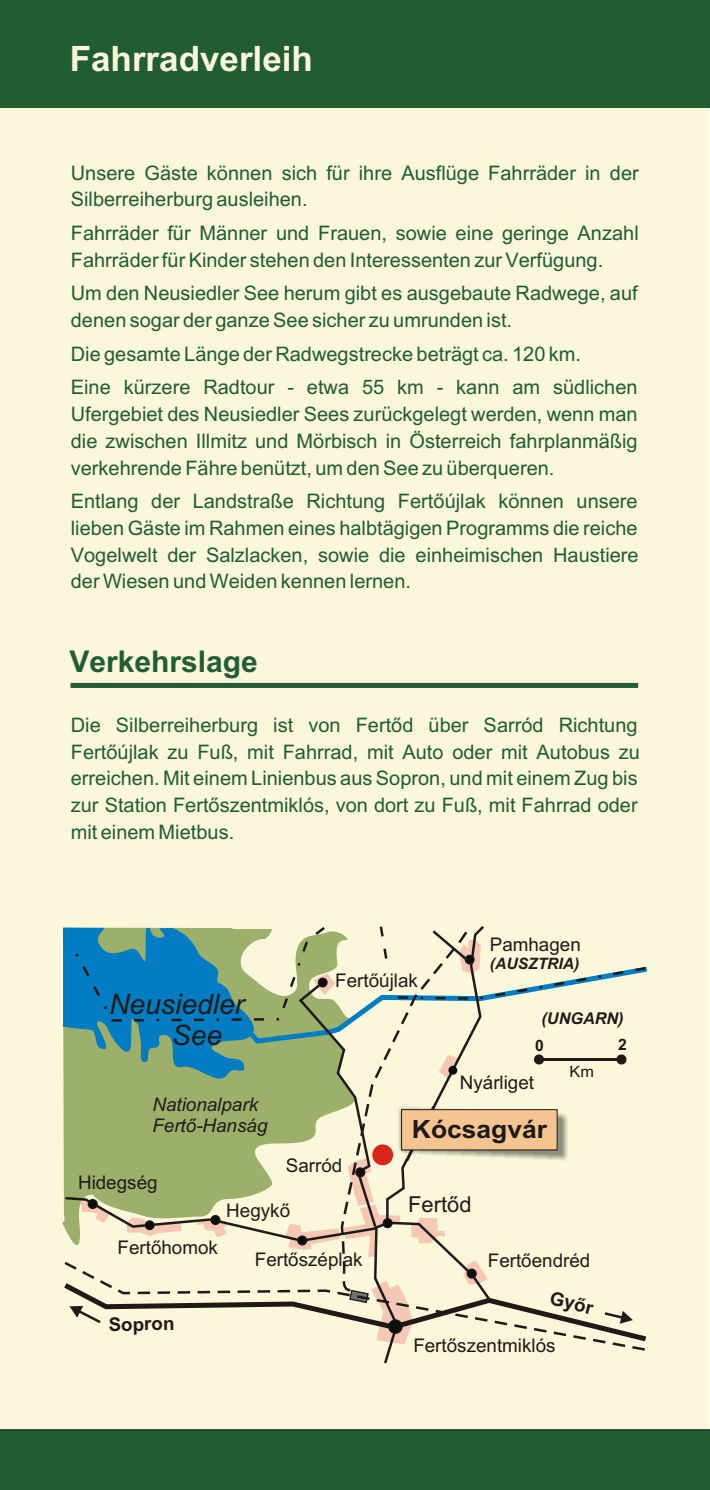
<style>
.page{position:relative;width:710px;height:1490px;background:#fff}
.page>*{position:absolute;margin:0;border:0;box-sizing:border-box;transform-origin:0 0}
.t1{font:700 35px "Arial CE";color:#faf7db}
.t2{font:700 30px "Arial CE";color:#215c33}
.t3{font:italic 28.25px/31.5px "Arial CE";color:#1f1a17}
.t4{font:700 25px "Arial CE";color:#1f1a17;scale:1.05 1}
.t5{font:22px "Arial CE";color:#1f1a17}
.t6{font:20px/26.8px "Arial CE";color:#215c33}
.t7{font:18.75px "Arial CE";color:#1f1a17}
.t8{font:italic 18.75px/21px "Arial CE";color:#1f1a17}
.t9{font:700 18.75px "Arial CE";color:#1f1a17}
.t10{font:italic 700 16.25px "Arial CE";color:#1f1a17}
.t11{font:italic 700 15.75px "Arial CE";color:#1f1a17}
.t12{font:700 15.75px "Arial CE";color:#1f1a17}
.t13{font:15.75px "Arial CE";color:#1f1a17;scale:1.04 1}
</style>
<div class="page">
<div style="left:0;top:2px;width:709px;height:1488px;background:#faf7db"></div>
<div style="left:0;top:1429px;width:710px;height:61px;background:#215c33"></div>
<div style="left:0;top:0;width:710px;height:108px;background:#215c33"></div>
<div style="left:71px;top:683px;width:567px;height:5px;background:#215c33"></div>
<svg style="left:62px;top:926px;width:586px;height:438px"></svg>
<h1 class="t1" style="left:70px;top:45px;width:245px">Fahrradverleih</h1>
<p class="t6" style="left:71px;top:161px;width:569px">Unsere Gäste können sich für ihre Ausflüge Fahrräder in der<br>Silberreiherburg ausleihen.</p>
<p class="t6" style="left:71px;top:221px;width:569px">Fahrräder für Männer und Frauen, sowie eine geringe Anzahl<br>Fahrräder für Kinder stehen den Interessenten zur Verfügung.</p>
<p class="t6" style="left:71px;top:282px;width:568px">Um den Neusiedler See herum gibt es ausgebaute Radwege, auf denen sogar der ganze See sicher zu umrunden ist.</p>
<p class="t6" style="left:71px;top:339px;width:568px;line-height:33.5px">Die gesamte Länge der Radwegstrecke beträgt ca. 120 km.<br>Eine kürzere Radtour - etwa 55 km - kann am südlichen</p>
<p class="t6" style="left:71px;top:402px;width:568px;text-align:justify">Ufergebiet des Neusiedler Sees zurückgelegt werden, wenn man die zwischen Illmitz und Mörbisch in Österreich fahrplanmäßig verkehrende Fähre benützt, um den See zu überqueren.</p>
<p class="t6" style="left:71px;top:489px;width:569px;text-align:justify">Entlang der Landstraße Richtung Fertõújlak können unsere lieben Gäste im Rahmen eines halbtägigen Programms die reiche Vogelwelt der Salzlacken, sowie die einheimischen Haustiere der Wiesen und Weiden kennen lernen.</p>
<h2 class="t2" style="left:69px;top:650px;width:190px">Verkehrslage</h2>
<p class="t6" style="left:71px;top:713px;width:571px;text-align:justify">Die Silberreiherburg ist von Fertõd über Sarród Richtung Fertõújlak zu Fuß, mit Fahrrad, mit Auto oder mit Autobus zu erreichen. Mit einem Linienbus aus Sopron, und mit einem Zug bis zur Station Fertõszentmiklós, von dort zu Fuß, mit Fahrrad oder mit einem Mietbus.</p>
<h3 class="t3" style="left:172px;top:991px;width:74px;text-indent:-63px">Neusiedler<br>See</h3>
<p class="t8" style="left:152px;top:1095px;width:117px">Nationalpark<br>Fertõ-Hanság</p>
<p class="t7" style="left:78px;top:1175px;width:81px">Hidegség</p>
<p class="t7" style="left:335px;top:973px;width:84px">Fertõújlak</p>
<p class="t7" style="left:490px;top:937px;width:93px">Pamhagen</p>
<p class="t11" style="left:490px;top:958px;width:91px">(AUSZTRIA)</p>
<p class="t10" style="left:542px;top:1012px;width:84px">(UNGARN)</p>
<p class="t12" style="left:535px;top:1039px;width:10px">0</p>
<p class="t12" style="left:618px;top:1039px;width:10px">2</p>
<p class="t13" style="left:570px;top:1065px;width:25px">Km</p>
<p class="t7" style="left:460px;top:1075px;width:76px">Nyárliget</p>
<p class="t7" style="left:286px;top:1158px;width:58px">Sarród</p>
<p class="t4" style="left:412px;top:1120px;width:130px">Kócsagvár</p>
<p class="t7" style="left:118px;top:1240px;width:102px">Fertõhomok</p>
<p class="t7" style="left:226px;top:1204px;width:65px">Hegykõ</p>
<p class="t7" style="left:255px;top:1252px;width:109px">Fertõszéplak</p>
<p class="t9" style="left:108px;top:1317px;width:67px;rotate:-1deg">Sopron</p>
<p class="t5" style="left:408px;top:1196px;width:65px">Fertõd</p>
<p class="t7" style="left:488px;top:1253px;width:104px">Fertõendréd</p>
<p class="t9" style="left:552px;top:1291px;width:45px;rotate:13deg">Gyõr</p>
<p class="t7" style="left:413px;top:1339px;width:144px">Fertõszentmiklós</p>
</div>
